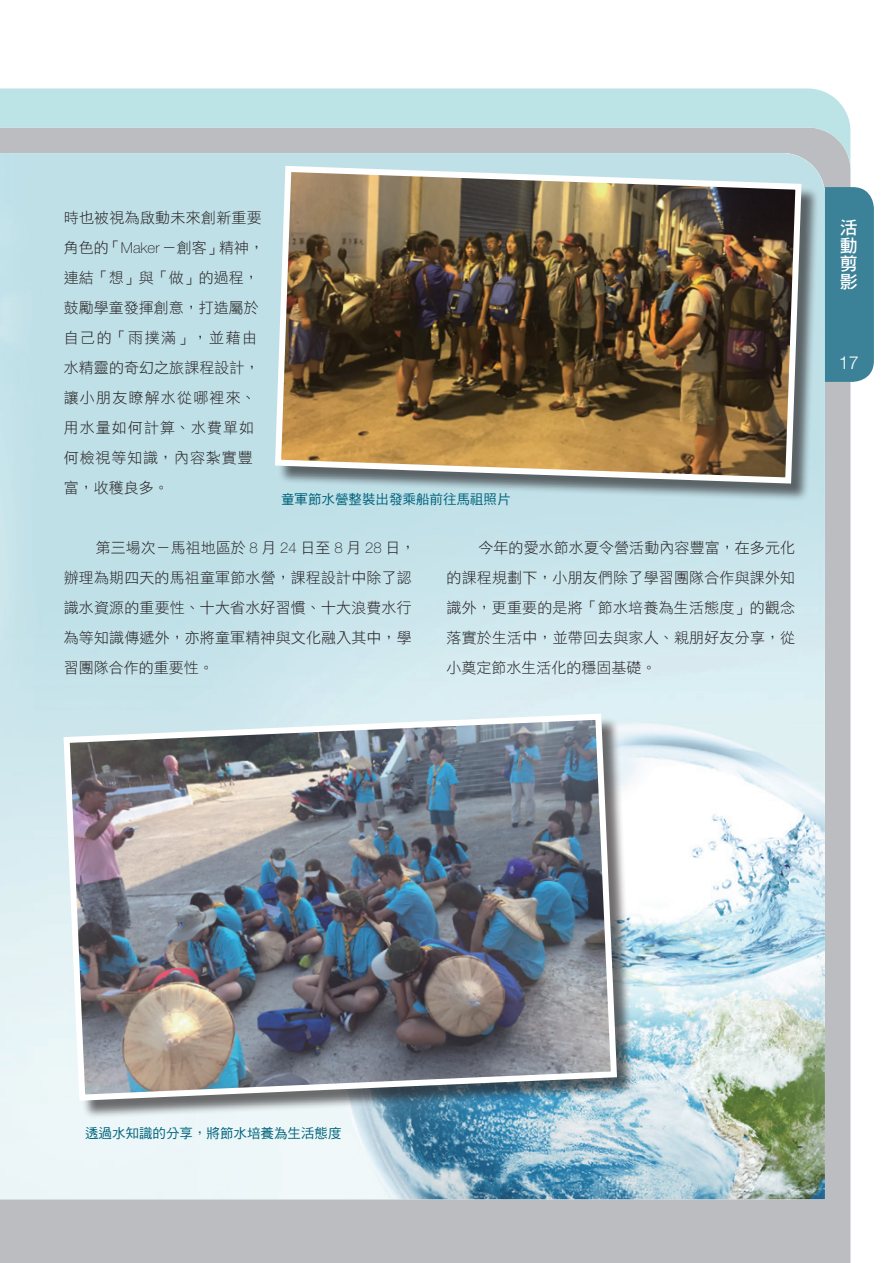
<style>
.page{position:relative;width:893px;height:1263px;background:#fff}
.page>*{position:absolute;margin:0;border:0;box-sizing:border-box;transform-origin:0 0}
.t1{font:18px/18px "DF Hei Std W7";color:#fff;text-align:justify}
.t2{font:300 18px "Helvetica Neue";color:#fff}
.內文{font:15px/30px "DF Hei Std W3";letter-spacing:.01em;color:#231f20}
.圖說{font:13.5px "DF Hei Std W5";color:#00637b}
.s1{font-family:"Helvetica Neue";font-weight:100}
</style>
<div class="page">
<div style="left:0;top:170px;width:850px;height:1093px;background:#bcbdc0"></div>
<svg style="left:0;top:88px;width:850px;height:82px;background:#bdd4d7"></svg>
<img style="left:0;top:153px;width:825px;height:1046px">
<div style="left:278px;top:169px;width:542px;height:333px;background:#231f20;opacity:.65"></div>
<img style="left:272px;top:163px;width:533px;height:324px">
<div style="left:66px;top:716px;width:569px;height:403px;background:#231f20;opacity:.65"></div>
<img style="left:60px;top:710px;width:560px;height:394px">
<div style="left:825px;top:187px;width:49px;height:195px;background:#3b8299"></div>
<p class="內文" style="left:64px;top:202px;width:202px">時也被視為啟動未來創新重要角色的「<span class="s1">Maker</span> －創客」精神，連結「想」與「做」的過程，鼓勵學童發揮創意，打造屬於自己的「雨撲滿」，並藉由水精靈的奇幻之旅課程設計，讓小朋友瞭解水從哪裡來、用水量如何計算、水費單如何檢視等知識，內容紮實豐富，收穫良多。</p>
<p class="圖說" style="left:281px;top:492px;width:231px">童軍節水營整裝出發乘船前往馬祖照片</p>
<p class="內文" style="left:64px;top:532px;width:353px;text-indent:32px">第三場次－馬祖地區於 <span class="s1">8</span> 月 <span class="s1">24</span> 日至 <span class="s1">8</span> 月 <span class="s1">28</span> 日，辦理為期四天的馬祖童軍節水營，課程設計中除了認識水資源的重要性、十大省水好習慣、十大浪費水行為等知識傳遞外，亦將童軍精神與文化融入其中，學習團隊合作的重要性。</p>
<p class="內文" style="left:446px;top:532px;width:350px;text-align:justify;text-indent:32px">今年的愛水節水夏令營活動內容豐富，在多元化的課程規劃下，小朋友們除了學習團隊合作與課外知識外，更重要的是將「節水培養為生活態度」的觀念落實於生活中，並帶回去與家人、親朋好友分享，從小奠定節水生活化的穩固基礎。</p>
<p class="t1" style="left:840px;top:218px;width:19px">活動剪影</p>
<p class="t2" style="left:839px;top:351px;width:22px">17</p>
<p class="圖說" style="left:85px;top:1125px;width:258px">透過水知識的分享，將節水培養為生活態度</p>
</div>
